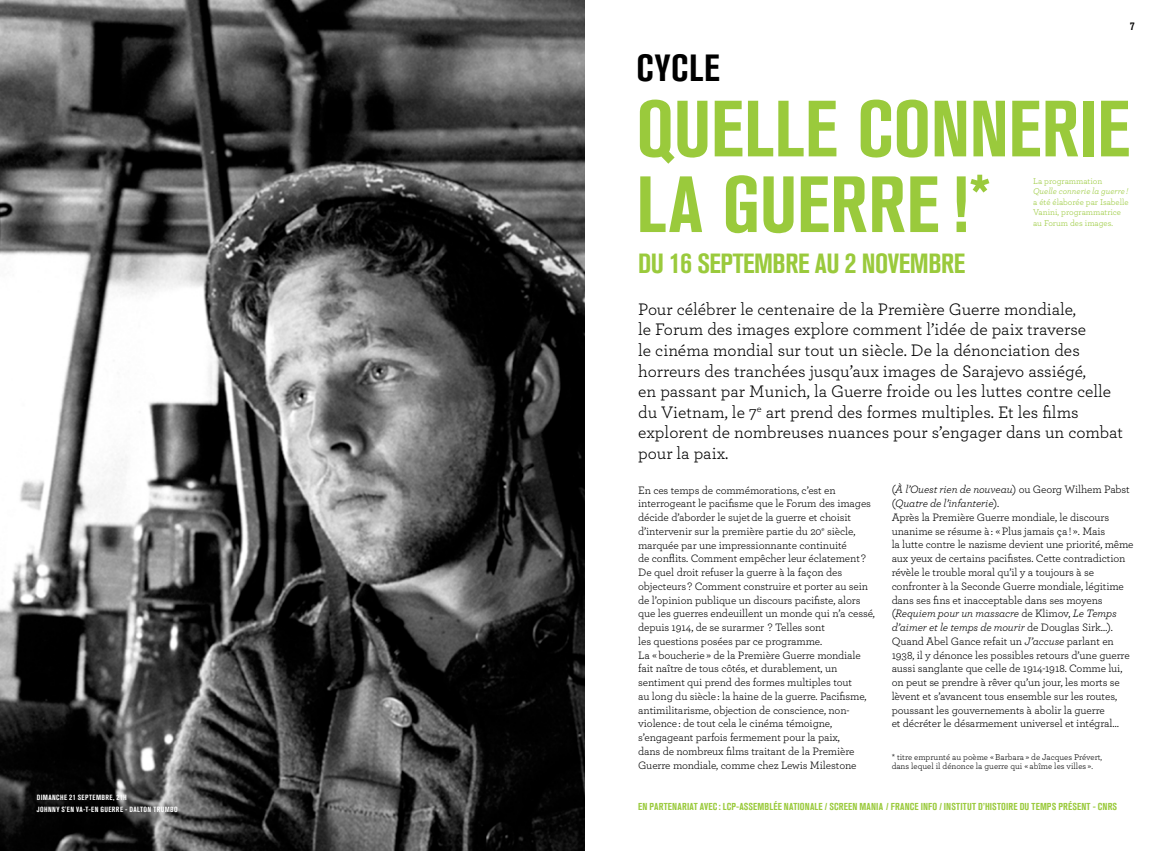
<style>
.page{position:relative;width:1170px;height:851px;background:#fff}
.page>*{position:absolute;margin:0;border:0;box-sizing:border-box;transform-origin:0 0}
.t1{font:700 condensed 78.75px "Akzidenz Grotesk MG";letter-spacing:-.01em;color:#9aca3c}
.t2{font:700 condensed 37.5px "Akzidenz Grotesk MG";color:#000}
.t3{font:700 condensed 27.5px "Akzidenz Grotesk MG";letter-spacing:-.015em;color:#9aca3c}
.t4{font:17.5px/20.6px "Archer";color:#000}
.t5{font:11.25px/13.8px "Archer";letter-spacing:-.01em;color:#000}
.t6{font:700 condensed 10.62px "Akzidenz Grotesk MG";color:#000}
.t7{font:700 condensed 10px "Akzidenz Grotesk MG";letter-spacing:.01em;color:#9aca3c}
.t8{font:8.75px/8.8px "Archer";color:#000}
.t9{font:8.75px/10.5px "Archer";color:#9aca3c}
.t10{font:italic 8.75px "Archer";color:#9aca3c}
.t11{font:700 condensed 7.5px/12.5px "Akzidenz Grotesk MG";letter-spacing:.055em;color:#fff}
.s1{font-style:italic}
</style>
<div class="page">
<img style="left:0;top:0;width:585px;height:850px">
<p class="t11" style="left:37px;top:790px;width:91px">DIMANCHE 21 SEPTEMBRE, 21H<br>JOHNNY</p>
<p class="t11" style="left:61px;top:803px;width:118px">S'EN VA-T-EN GUERRE - DALTON TRUMBO</p>
<p class="t6" style="left:1129px;top:20px;width:6px">7</p>
<h2 class="t2" style="left:636px;top:46px;width:85px">CYCLE</h2>
<h1 class="t1" style="left:636px;top:84px;width:70px">QUELLE</h1>
<h1 class="t1" style="left:857px;top:84px;width:182px">CONNERIE</h1>
<h1 class="t1" style="left:636px;top:160px;width:118px">LA GUERRE</h1>
<h1 class="t1" style="left:950px;top:160px;width:41px">!<sup>*</sup></h1>
<p class="t9" style="left:1033px;top:175px;width:71px">La programmation</p>
<p class="t10" style="left:1033px;top:185px;width:96px">Quelle connerie la guerre !</p>
<p class="t9" style="left:1033px;top:196px;width:97px">a été élaborée par Isabelle<br>Vanini, programmatrice au Forum des images.</p>
<h3 class="t3" style="left:638px;top:248px;width:328px">DU 16 SEPTEMBRE AU 2 NOVEMBRE</h3>
<p class="t4" style="left:638px;top:297px;width:486px">Pour célébrer le centenaire de la Première Guerre mondiale,<br>le Forum des images explore comment l’idée de paix traverse<br>le cinéma mondial sur tout un siècle. De la dénonciation des horreurs des tranchées jusqu’aux images de Sarajevo assiégé,<br>en passant par Munich, la Guerre froide ou les luttes contre celle du Vietnam, le 7<sup>e</sup> art prend des formes multiples. Et les films explorent de nombreuses nuances pour s’engager dans un combat pour la paix.</p>
<p class="t5" style="left:638px;top:482px;width:238px">En ces temps de commémorations, c’est en interrogeant le pacifisme que le Forum des images décide d’aborder le sujet de la guerre et choisit d’intervenir sur la première partie du 20<sup>e</sup> siècle, marquée par une impressionnante continuité<br>de conflits. Comment empêcher leur éclatement ?<br>De quel droit refuser la guerre à la façon des objecteurs ? Comment construire et porter au sein de l’opinion publique un discours pacifiste, alors que les guerres endeuillent un monde qui n’a cessé, depuis 1914, de se surarmer ? Telles sont<br>les questions posées par ce programme.<br>La « boucherie » de la Première Guerre mondiale fait naître de tous côtés, et durablement, un sentiment qui prend des formes multiples tout<br>au long du siècle : la haine de la guerre. Pacifisme, antimilitarisme, objection de conscience, non&shy;violence : de tout cela le cinéma témoigne, s’engageant parfois fermement pour la paix,<br>dans de nombreux films traitant de la Première Guerre mondiale, comme chez Lewis Milestone</p>
<p class="t5" style="left:891px;top:482px;width:243px">(<span class="s1">À l’Ouest rien de nouveau</span>) ou Georg Wilhem Pabst (<span class="s1">Quatre de l’infanterie</span>).<br>Après la Première Guerre mondiale, le discours unanime se résume à : « Plus jamais ça ! ». Mais<br>la lutte contre le nazisme devient une priorité, même aux yeux de certains pacifistes. Cette contradiction révèle le trouble moral qu’il y a toujours à se confronter à la Seconde Guerre mondiale, légitime dans ses fins et inacceptable dans ses moyens (<span class="s1">Requiem pour un massacre</span> de Klimov, <span class="s1">Le Temps d’aimer et le temps de mourir</span> de Douglas Sirk…).<br>Quand Abel Gance refait un <span class="s1">J’accuse</span> parlant en 1938, il y dénonce les possibles retours d’une guerre aussi sanglante que celle de 1914-1918. Comme lui, on peut se prendre à rêver qu’un jour, les morts se lèvent et s’avancent tous ensemble sur les routes, poussant les gouvernements à abolir la guerre<br>et décréter le désarmement universel et intégral…</p>
<p class="t8" style="left:891px;top:752px;width:212px">* titre emprunté au poème « Barbara » de Jacques Prévert, dans lequel il dénonce la guerre qui « abîme les villes ».</p>
<p class="t7" style="left:638px;top:800px;width:22px">EN PARTE</p>
<p class="t7" style="left:672px;top:800px;width:11px">NARIAT</p>
<p class="t7" style="left:699px;top:800px;width:257px">AVEC: LCP-ASSEMBLÉE NATIONALE / SCREEN MANIA / FRANCE INFO / INSTITUT</p>
<p class="t7" style="left:978px;top:800px;width:17px">D’HISTOIRE</p>
<p class="t7" style="left:1019px;top:800px;width:49px">DU TEMPS PRÉSE</p>
<p class="t7" style="left:1081px;top:800px;width:32px">NT - CNRS</p>
</div>
